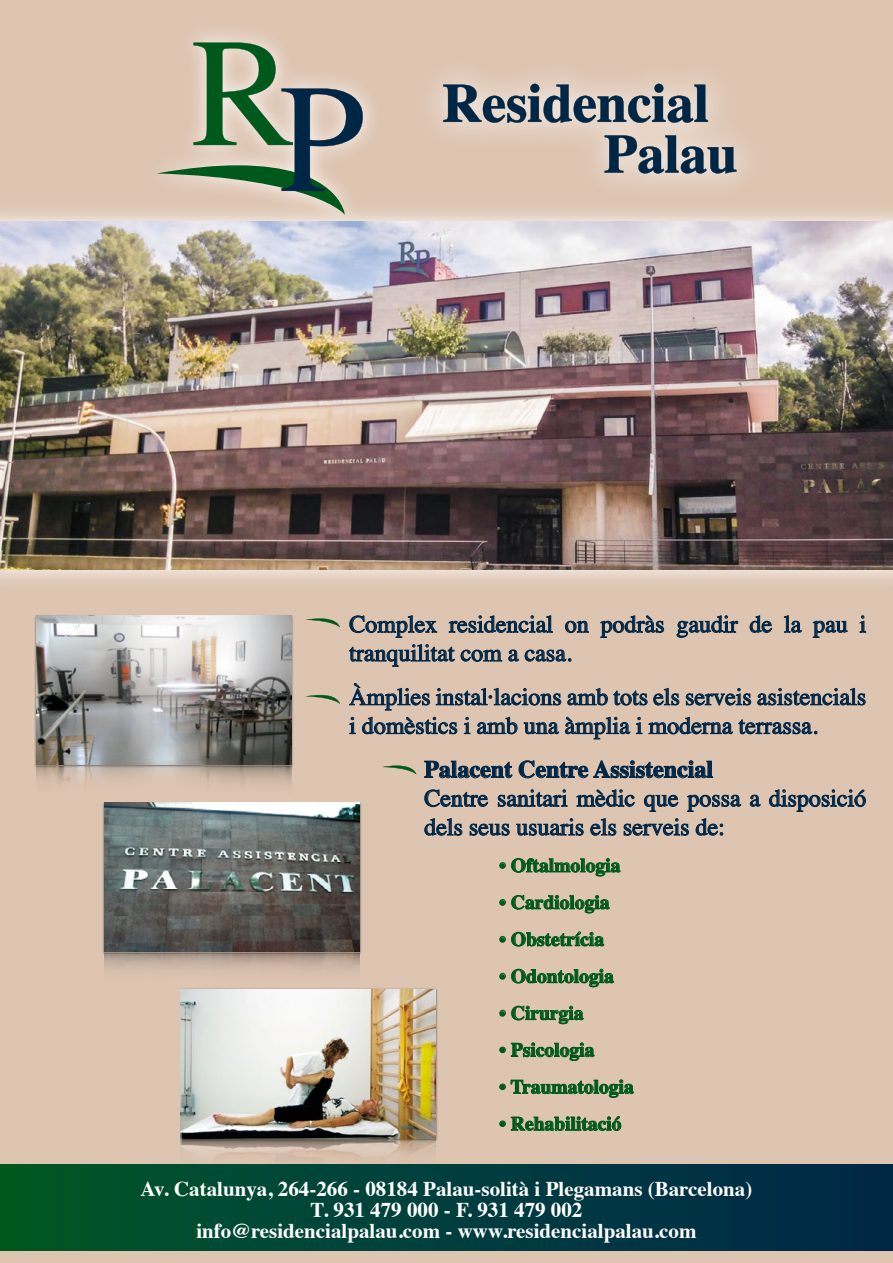
<style>
.page{position:relative;width:893px;height:1263px;background:#dec5b2}
.page>*{position:absolute;margin:0;border:0;box-sizing:border-box;transform-origin:0 0}
.t1{font:24px/28.8px "Times";color:#002645}
.t2{font:700 21px/21px "Times";color:#fff;text-align:center}
.t3{font:700 19.5px "Times";color:#00591c}
.s1{font-weight:700}
</style>
<div class="page">
<svg style="left:0;top:1165px;width:893px;height:85px;background:#003c3b"></svg>
<img style="left:0;top:212px;width:893px;height:455px">
<img style="left:0;top:221px;width:893px;height:349px">
<img style="left:131px;top:33px;width:257px;height:208px">
<svg style="left:157px;top:43px;width:206px;height:172px"></svg>
<img style="left:436px;top:77px;width:306px;height:107px">
<svg style="left:443px;top:84px;width:265px;height:39px;background:#80878e"></svg>
<svg style="left:605px;top:135px;width:132px;height:39px;background:#80878e"></svg>
<svg style="left:305px;top:618px;width:35px;height:9px"></svg>
<svg style="left:305px;top:695px;width:35px;height:9px"></svg>
<svg style="left:382px;top:765px;width:34px;height:9px"></svg>
<svg style="left:350px;top:615px;width:87px;height:23px"></svg>
<svg style="left:449px;top:615px;width:104px;height:18px"></svg>
<svg style="left:565px;top:621px;width:24px;height:12px"></svg>
<svg style="left:600px;top:615px;width:64px;height:23px"></svg>
<svg style="left:677px;top:615px;width:61px;height:23px"></svg>
<svg style="left:750px;top:615px;width:22px;height:18px"></svg>
<svg style="left:784px;top:615px;width:17px;height:18px"></svg>
<svg style="left:813px;top:621px;width:34px;height:17px"></svg>
<svg style="left:860px;top:616px;width:6px;height:16px"></svg>
<svg style="left:349px;top:644px;width:106px;height:22px"></svg>
<svg style="left:461px;top:650px;width:41px;height:12px"></svg>
<svg style="left:509px;top:650px;width:10px;height:11px"></svg>
<svg style="left:525px;top:650px;width:46px;height:11px"></svg>
<svg style="left:349px;top:683px;width:81px;height:27px"></svg>
<svg style="left:436px;top:688px;width:125px;height:17px"></svg>
<svg style="left:568px;top:688px;width:79px;height:17px"></svg>
<svg style="left:653px;top:688px;width:26px;height:17px"></svg>
<svg style="left:686px;top:688px;width:65px;height:18px"></svg>
<svg style="left:758px;top:688px;width:107px;height:17px"></svg>
<svg style="left:349px;top:717px;width:7px;height:17px"></svg>
<svg style="left:362px;top:717px;width:95px;height:17px"></svg>
<svg style="left:464px;top:717px;width:6px;height:17px"></svg>
<svg style="left:477px;top:717px;width:40px;height:17px"></svg>
<svg style="left:524px;top:722px;width:35px;height:12px"></svg>
<svg style="left:565px;top:717px;width:65px;height:22px"></svg>
<svg style="left:636px;top:717px;width:6px;height:17px"></svg>
<svg style="left:649px;top:717px;width:84px;height:17px"></svg>
<svg style="left:739px;top:719px;width:78px;height:15px"></svg>
<svg style="left:424px;top:761px;width:88px;height:17px"></svg>
<svg style="left:519px;top:761px;width:194px;height:17px"></svg>
<svg style="left:425px;top:790px;width:63px;height:17px"></svg>
<svg style="left:498px;top:790px;width:69px;height:17px"></svg>
<svg style="left:577px;top:789px;width:58px;height:18px"></svg>
<svg style="left:644px;top:795px;width:34px;height:17px"></svg>
<svg style="left:687px;top:795px;width:54px;height:17px"></svg>
<svg style="left:750px;top:795px;width:10px;height:12px"></svg>
<svg style="left:769px;top:789px;width:97px;height:23px"></svg>
<svg style="left:425px;top:818px;width:37px;height:17px"></svg>
<svg style="left:470px;top:824px;width:39px;height:11px"></svg>
<svg style="left:516px;top:818px;width:67px;height:17px"></svg>
<svg style="left:590px;top:818px;width:26px;height:17px"></svg>
<svg style="left:624px;top:818px;width:65px;height:18px"></svg>
<svg style="left:696px;top:818px;width:27px;height:17px"></svg>
<svg style="left:500px;top:858px;width:120px;height:18px"></svg>
<svg style="left:500px;top:895px;width:110px;height:18px"></svg>
<svg style="left:500px;top:932px;width:104px;height:14px"></svg>
<svg style="left:500px;top:969px;width:114px;height:18px"></svg>
<svg style="left:500px;top:1006px;width:84px;height:18px"></svg>
<svg style="left:500px;top:1043px;width:94px;height:18px"></svg>
<svg style="left:500px;top:1080px;width:134px;height:18px"></svg>
<svg style="left:500px;top:1116px;width:121px;height:15px"></svg>
<img style="left:29px;top:605px;width:269px;height:171px">
<img style="left:36px;top:616px;width:255px;height:169px">
<img style="left:181px;top:1151px;width:255px;height:100px">
<img style="left:180px;top:988px;width:258px;height:163px">
<img style="left:181px;top:989px;width:255px;height:149px">
<img style="left:104px;top:956px;width:255px;height:146px">
<img style="left:102px;top:802px;width:260px;height:154px">
<img style="left:104px;top:802px;width:255px;height:149px">
<p class="t1" style="left:349px;top:608px;width:518px">Complex residencial on podràs gaudir de la pau i tranquilitat com a casa.</p>
<p class="t1" style="left:349px;top:680px;width:518px">Àmplies instal·lacions amb tots els serveis asistencials i domèstics i amb una àmplia i moderna terrassa.</p>
<p class="t1" style="left:424px;top:753px;width:443px"><span class="s1">Palacent Centre Assistencial<br></span>Centre sanitari mèdic que possa a disposició dels seus usuaris els serveis de:</p>
<p class="t3" style="left:499px;top:847px;width:123px">• Oftalmologia</p>
<p class="t3" style="left:499px;top:883px;width:112px">• Cardiologia</p>
<p class="t3" style="left:499px;top:920px;width:106px">• Obstetrícia</p>
<p class="t3" style="left:499px;top:957px;width:116px">• Odontologia</p>
<p class="t3" style="left:499px;top:994px;width:86px">• Cirurgia</p>
<p class="t3" style="left:499px;top:1031px;width:97px">• Psicologia</p>
<p class="t3" style="left:499px;top:1068px;width:136px">• Traumatologia</p>
<p class="t3" style="left:499px;top:1105px;width:124px">• Rehabilitació</p>
<p class="t2" style="left:141px;top:1176px;width:613px">Av. Catalunya, 264-266 - 08184 Palau-solità i Plegamans (Barcelona)<br>T. 931 479 000 - F. 931 479 002<br>info@residencialpalau.com - www.residencialpalau.com</p>
</div>
